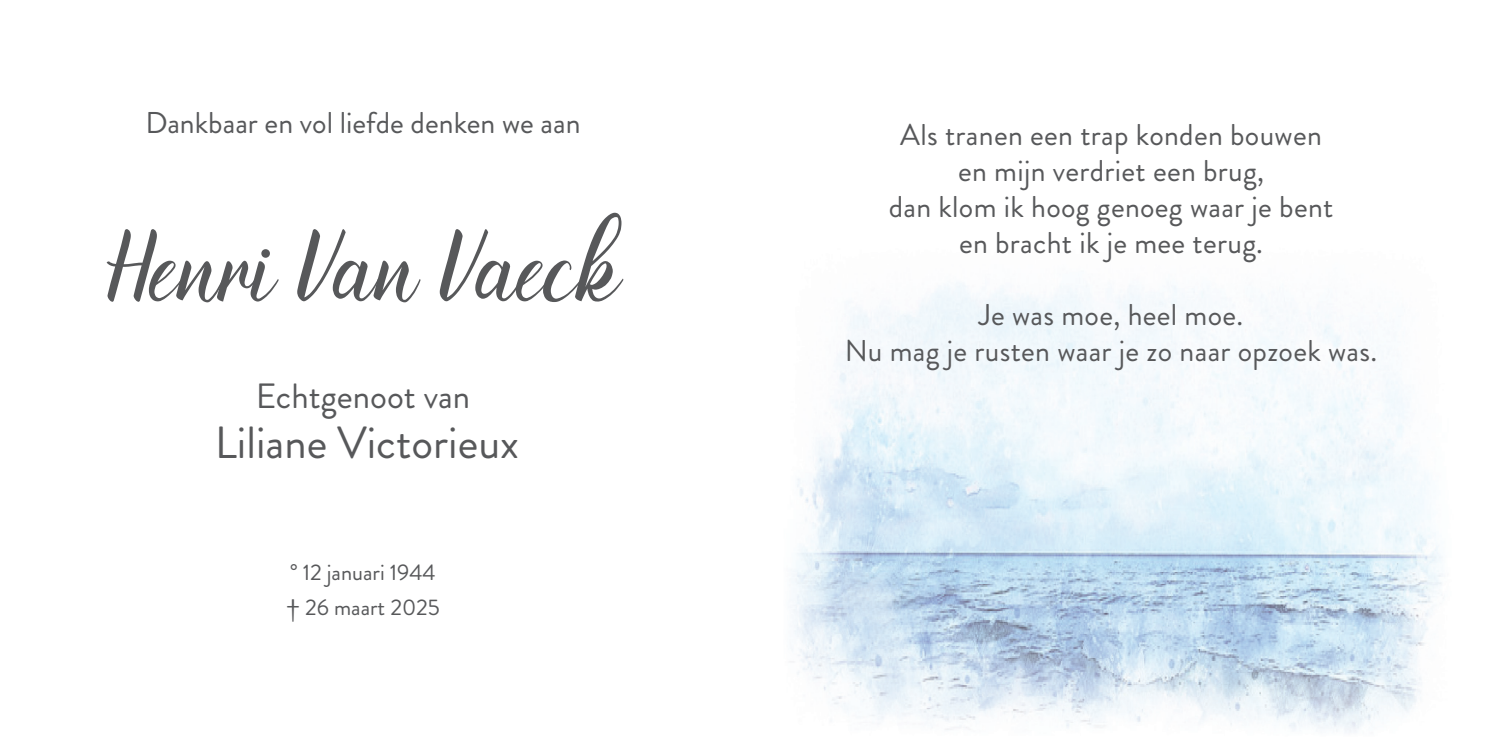
<style>
.page{position:relative;width:1489px;height:745px;background:#fff}
.page>*{position:absolute;margin:0;border:0;box-sizing:border-box;transform-origin:0 0}
.t1{font:92.5px "handayani";color:#57585a}
.t2{font:45px "Brandon Grotesque";color:#57585a}
.t3{font:35px "Brandon Grotesque";color:#57585a}
.t4{font:30px/36px "Brandon Grotesque";letter-spacing:.01em;color:#57585a;text-align:center}
.t5{font:22.5px/34.8px "Brandon Grotesque";color:#57585a}
</style>
<div class="page">
<img style="left:790px;top:283px;width:653px;height:450px">
<p class="t4" style="left:145px;top:104px;width:437px">Dankbaar en vol liefde denken we aan</p>
<h1 class="t1" style="left:107px;top:211px;width:514px">Henri Van Vaeck</h1>
<p class="t3" style="left:256px;top:371px;width:216px">Echtgenoot van</p>
<h2 class="t2" style="left:215px;top:411px;width:306px">Liliane Victorieux</h2>
<p class="t5" style="left:286px;top:555px;width:155px">° 12 januari 1944 † 26 maart 2025</p>
<p class="t4" style="left:888px;top:117px;width:446px">Als tranen een trap konden bouwen en mijn verdriet een brug,<br>dan klom ik hoog genoeg waar je bent en bracht ik je mee terug.</p>
<p class="t4" style="left:844px;top:297px;width:534px">Je was moe, heel moe.<br>Nu mag je rusten waar je zo naar opzoek was.</p>
</div>
